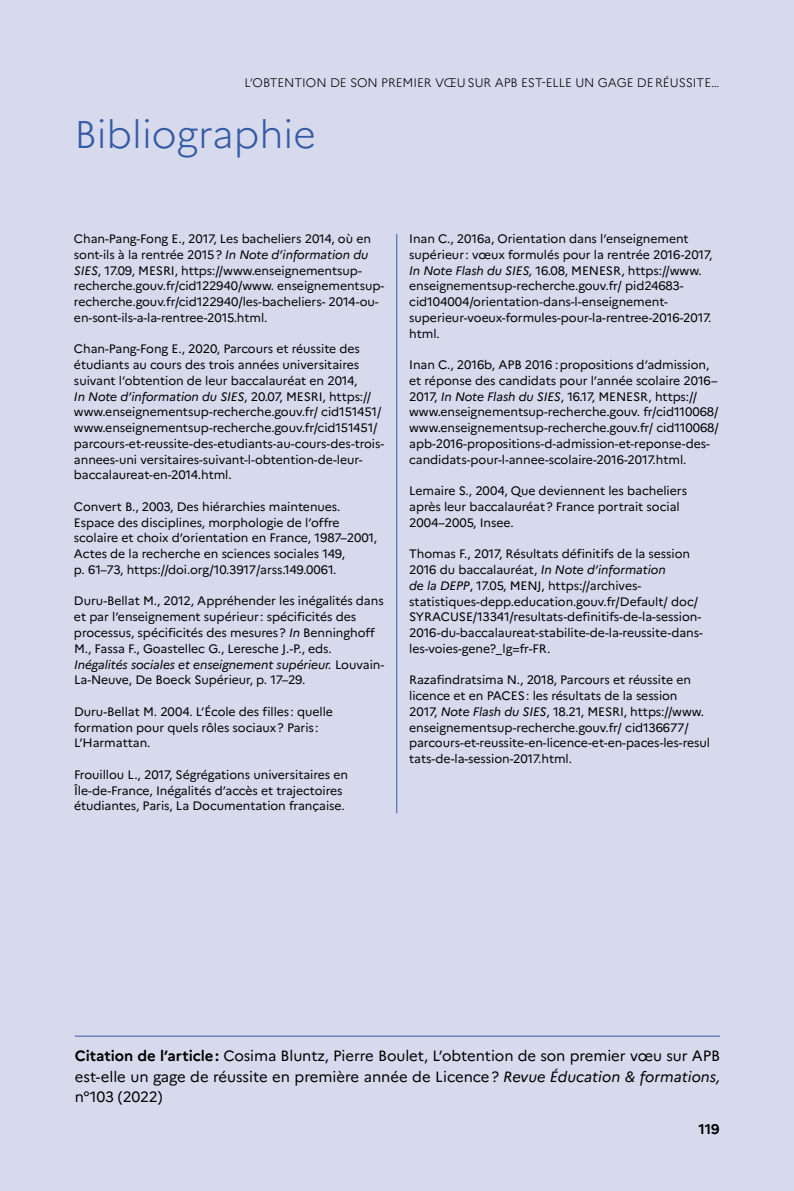
<style>
.page{position:relative;width:794px;height:1191px;background:#d7d9ed}
.page>*{position:absolute;margin:0;border:0;box-sizing:border-box;transform-origin:0 0}
.t1{font:300 38.5px "Marianne";color:#345ba5}
.t2{font:14.88px/20.1px "Marianne";color:#000;text-align:justify}
.t3{font:700 14px "Marianne";color:#000}
.t4{font:300 12.42px "Marianne";color:#000}
.t5{font:12.25px/15.8px "Marianne";letter-spacing:-.005em;color:#000}
.s1{font-style:italic}
.s2{font-weight:700}
</style>
<div class="page">
<hr style="left:396px;top:234px;width:1px;height:579px;background:#345ba5">
<hr style="left:75px;top:1035px;width:645px;height:1px;background:#345ba5">
<p class="t4" style="left:244px;top:75px;width:476px">L’OBTENTION DE SON PREMIER VŒUSUR APB EST-ELLE UN GAGE DERÉUSSITE…</p>
<h1 class="t1" style="left:74px;top:111px;width:243px">Bibliographie</h1>
<p class="t5" style="left:74px;top:231px;width:312px">Chan-Pang-Fong E., 2017, Les bacheliers 2014, où en sont-ils à la rentrée 2015? <span class="s1">In Note d’information du SIES</span>, 17.09, MESRI, https://www.enseignementsup&shy;recherche.gouv.fr/cid122940/www. enseignementsup&shy;recherche.gouv.fr/cid122940/les-bacheliers- 2014-ou&shy;en-sont-ils-a-la-rentree-2015.html.</p>
<p class="t5" style="left:74px;top:341px;width:312px">Chan-Pang-Fong E., 2020, Parcours et réussite des étudiants au cours des trois années universitaires suivant l’obtention de leur baccalauréat en 2014,<br><span class="s1">In Note d’information du SIES</span>, 20.07, MESRI, https:// www.enseignementsup-recherche.gouv.fr/ cid151451/ www.enseignementsup-recherche.gouv.fr/cid151451/ parcours-et-reussite-des-etudiants-au-cours-des-trois&shy;annees-uni versitaires-suivant-l-obtention-de-leur&shy;baccalaureat-en-2014.html.</p>
<p class="t5" style="left:74px;top:498px;width:304px">Convert B., 2003, Des hiérarchies maintenues.<br>Espace des disciplines, morphologie de l’offre scolaire et choix d’orientation en France, 1987–2001, Actes de la recherche en sciences sociales 149,<br>p. 61–73, https://doi.org/10.3917/arss.149.0061.</p>
<p class="t5" style="left:74px;top:593px;width:312px">Duru-Bellat M., 2012, Appréhender les inégalités dans et par l’enseignement supérieur: spécificités des processus, spécificités des mesures? <span class="s1">In</span> Benninghoff M., Fassa F., Goastellec G., Leresche J.-P., eds.<br><span class="s1">Inégalités sociales et enseignement supérieur.</span> Louvain-La-Neuve, De Boeck Supérieur, p. 17–29.</p>
<p class="t5" style="left:74px;top:703px;width:260px">Duru-Bellat M. 2004. L’École des filles: quelle formation pour quels rôles sociaux? Paris :<br>L’Harmattan.</p>
<p class="t5" style="left:74px;top:766px;width:276px">Frouillou L., 2017, Ségrégations universitaires en<br>Île-de-France, Inégalités d’accès et trajectoires étudiantes, Paris, La Documentation française.</p>
<p class="t5" style="left:409px;top:231px;width:305px">Inan C., 2016a, Orientation dans l’enseignement supérieur: vœux formulés pour la rentrée 2016-2017, <span class="s1">In Note Flash du SIES,</span> 16.08, MENESR, https://www. enseignementsup-recherche.gouv.fr/ pid24683- cid104004/orientation-dans-l-enseignement&shy;superieur-voeux-formules-pour-la-rentree-2016-2017. html.</p>
<p class="t5" style="left:409px;top:357px;width:311px">Inan C., 2016b, APB 2016 :propositions d’admission, et réponse des candidats pour l’année scolaire 2016– 2017, <span class="s1">In Note Flash du SIES</span>, 16.17, MENESR, https:// www.enseignementsup-recherche.gouv. fr/cid110068/ www.enseignementsup-recherche.gouv.fr/ cid110068/ apb-2016-propositions-d-admission-et-reponse-des&shy;candidats-pour-l-annee-scolaire-2016-2017.html.</p>
<p class="t5" style="left:409px;top:483px;width:279px">Lemaire S., 2004, Que deviennent les bacheliers après leur baccalauréat? France portrait social<br>2004–2005, Insee.</p>
<p class="t5" style="left:409px;top:546px;width:295px">Thomas F., 2017, Résultats définitifs de la session 2016 du baccalauréat, <span class="s1">In Note d’information<br>de la DEPP</span>, 17.05, MENJ, https://archives&shy;statistiques-depp.education.gouv.fr/Default/ doc/ SYRACUSE/13341/resultats-definitifs-de-la-session-2016-du-baccalaureat-stabilite-de-la-reussite-dans&shy;les-voies-gene?_lg=fr-FR.</p>
<p class="t5" style="left:409px;top:672px;width:302px">Razafindratsima N., 2018, Parcours et réussite en licence et en PACES: les résultats de la session<br>2017, <span class="s1">Note Flash du SIES</span>, 18.21, MESRI, https://www. enseignementsup-recherche.gouv.fr/ cid136677/ parcours-et-reussite-en-licence-et-en-paces-les-resul tats-de-la-session-2017.html.</p>
<p class="t2" style="left:75px;top:1046px;width:647px"><span class="s2">Citation de l’article:</span> Cosima Bluntz, Pierre Boulet, L’obtention de son premier vœu sur APB est-elle un gage de réussite en première année de Licence? <span class="s1">Revue Éducation &amp; formations, </span>n°103 (2022)</p>
<p class="t3" style="left:698px;top:1120px;width:22px">119</p>
</div>
